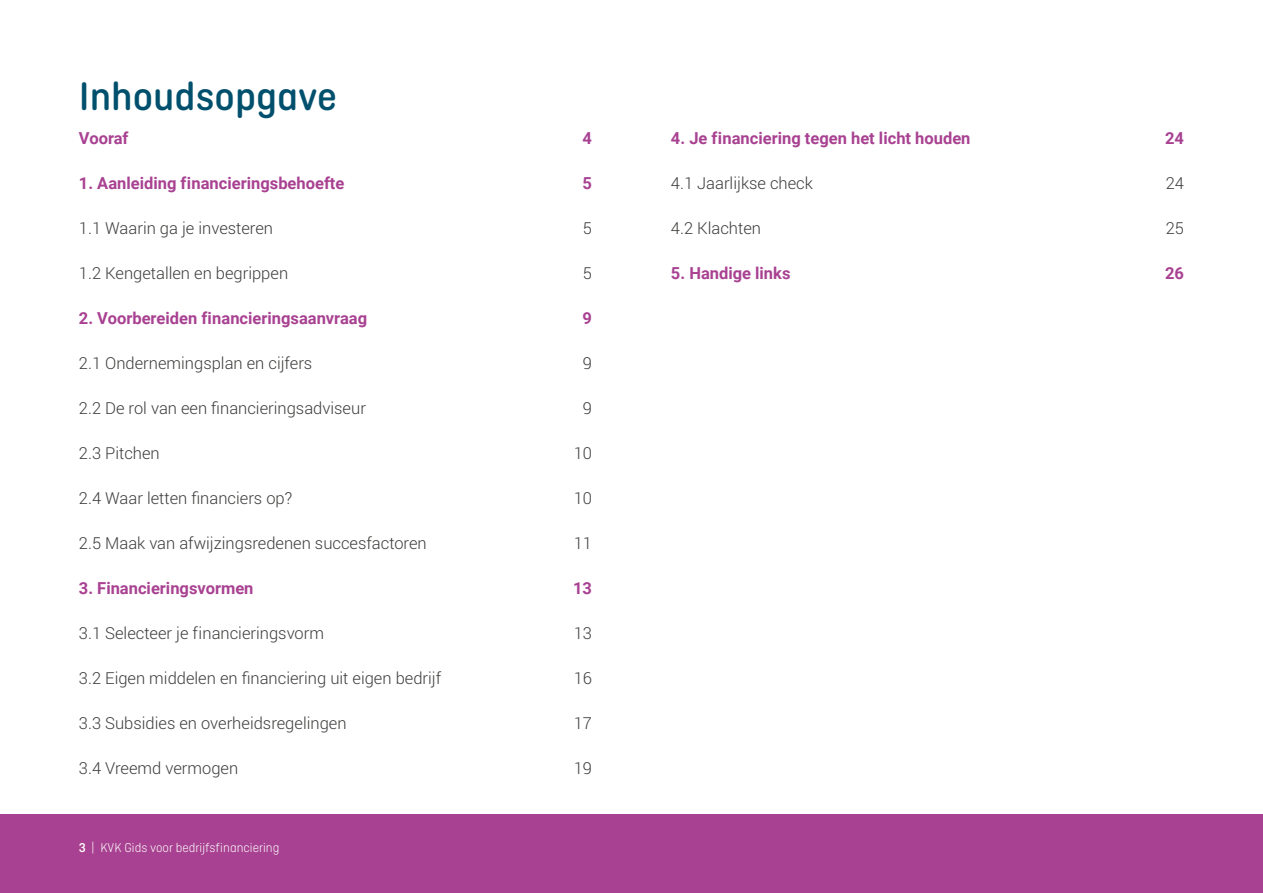
<style>
.page{position:relative;width:1263px;height:893px;background:#fff}
.page>*{position:absolute;margin:0;border:0;box-sizing:border-box;transform-origin:0 0}
.Heading{font:500 42px "Ciutadella Rounded";color:#00506d}
.t1{font:300 16.5px "Roboto";color:#3c3c3b}
.t2{font:700 16.5px "Roboto";color:#a84191}
.t3{font:300 13.5px "Ciutadella Rounded";color:#fff}
.s1{font-weight:500}
</style>
<div class="page">
<div style="left:0;top:814px;width:1263px;height:79px;background:#a84191"></div>
<h2 class="Heading" style="left:79px;top:73px;width:260px">Inhoudsopgave</h2>
<p class="t2" style="left:79px;top:127px;width:51px">Vooraf</p>
<p class="t2" style="left:582px;top:127px;width:11px">4</p>
<p class="t2" style="left:79px;top:172px;width:267px">1. Aanleiding financieringsbehoefte</p>
<p class="t2" style="left:582px;top:172px;width:11px">5</p>
<p class="t1" style="left:79px;top:217px;width:196px">1.1 Waarin ga je investeren</p>
<p class="t1" style="left:583px;top:217px;width:11px">5</p>
<p class="t1" style="left:79px;top:262px;width:211px">1.2 Kengetallen en begrippen</p>
<p class="t1" style="left:583px;top:262px;width:11px">5</p>
<p class="t2" style="left:79px;top:307px;width:290px">2. Voorbereiden financieringsaanvraag</p>
<p class="t2" style="left:582px;top:307px;width:11px">9</p>
<p class="t1" style="left:79px;top:352px;width:235px">2.1 Ondernemingsplan en cijfers</p>
<p class="t1" style="left:583px;top:352px;width:11px">9</p>
<p class="t1" style="left:79px;top:397px;width:288px">2.2 De rol van een financieringsadviseur</p>
<p class="t1" style="left:583px;top:397px;width:11px">9</p>
<p class="t1" style="left:79px;top:442px;width:82px">2.3 Pitchen</p>
<p class="t1" style="left:574px;top:442px;width:20px">10</p>
<p class="t1" style="left:79px;top:487px;width:215px">2.4 Waar letten financiers op?</p>
<p class="t1" style="left:574px;top:487px;width:20px">10</p>
<p class="t1" style="left:79px;top:532px;width:349px">2.5 Maak van afwijzingsredenen succesfactoren</p>
<p class="t1" style="left:574px;top:532px;width:20px">11</p>
<p class="t2" style="left:79px;top:577px;width:176px">3. Financieringsvormen</p>
<p class="t2" style="left:573px;top:577px;width:20px">13</p>
<p class="t1" style="left:79px;top:622px;width:247px">3.1 Selecteer je financieringsvorm</p>
<p class="t1" style="left:574px;top:622px;width:20px">13</p>
<p class="t1" style="left:79px;top:667px;width:364px">3.2 Eigen middelen en financiering uit eigen bedrijf</p>
<p class="t1" style="left:574px;top:667px;width:20px">16</p>
<p class="t1" style="left:79px;top:712px;width:269px">3.3 Subsidies en overheidsregelingen</p>
<p class="t1" style="left:574px;top:712px;width:20px">17</p>
<p class="t1" style="left:79px;top:757px;width:161px">3.4 Vreemd vermogen</p>
<p class="t1" style="left:574px;top:757px;width:20px">19</p>
<p class="t3" style="left:79px;top:840px;width:202px"><span class="s1">3</span> | KVK Gids voor bedrijfsfinanciering</p>
<p class="t2" style="left:671px;top:127px;width:301px">4. Je financiering tegen het licht houden</p>
<p class="t2" style="left:1165px;top:127px;width:20px">24</p>
<p class="t1" style="left:671px;top:172px;width:143px">4.1 Jaarlijkse check</p>
<p class="t1" style="left:1166px;top:172px;width:20px">24</p>
<p class="t1" style="left:671px;top:217px;width:92px">4.2 Klachten</p>
<p class="t1" style="left:1166px;top:217px;width:20px">25</p>
<p class="t2" style="left:671px;top:262px;width:121px">5. Handige links</p>
<p class="t2" style="left:1165px;top:262px;width:20px">26</p>
</div>
